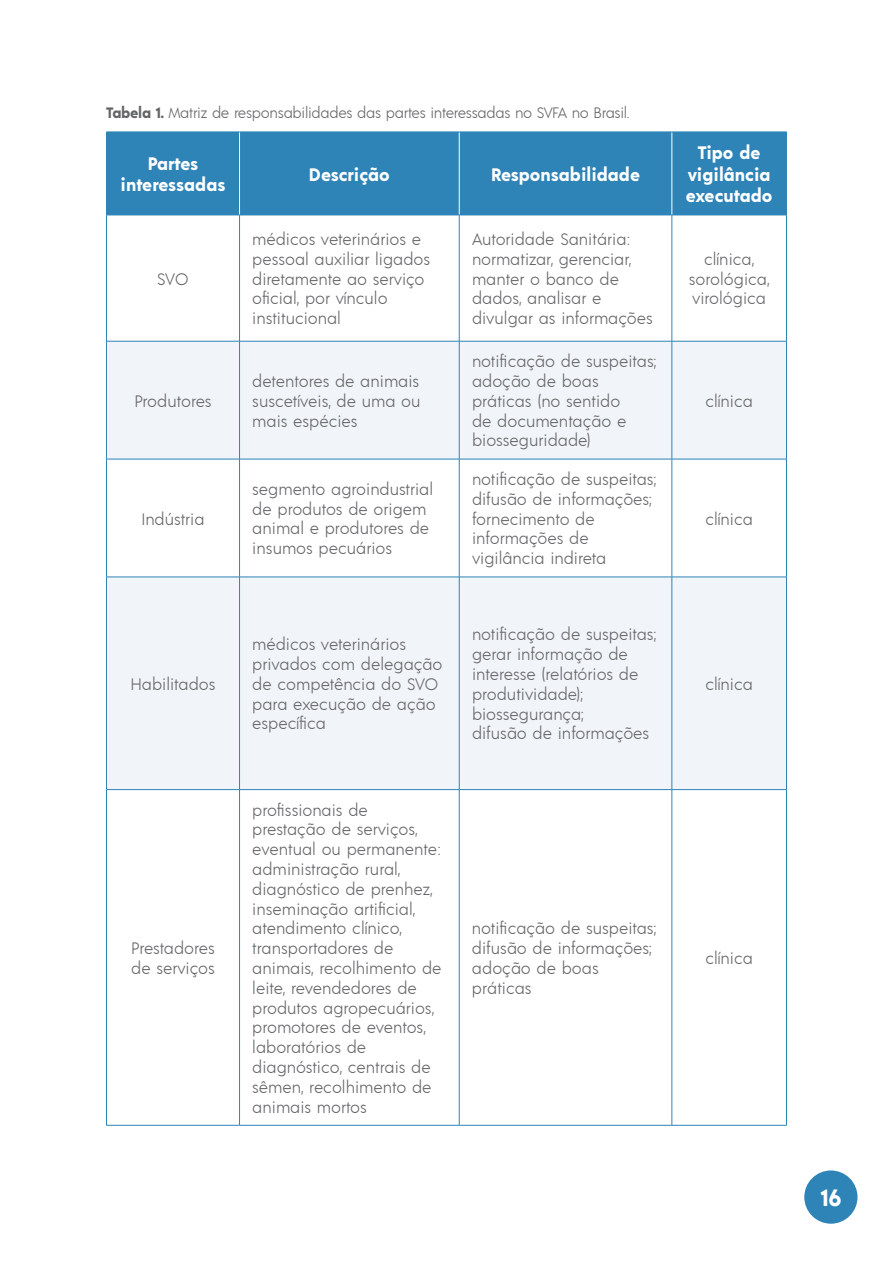
<style>
.page{position:relative;width:893px;height:1263px;background:#fff}
.page>*{position:absolute;margin:0;border:0;box-sizing:border-box;transform-origin:0 0}
.t1{font:700 23.4px "Acre";color:#fff}
.t2{font:700 18px/21.6px "Acre";color:#fff;text-align:center}
.t3{font:300 16.5px/19.8px "Acre";color:#636466}
.t4{font:300 15px "Acre";letter-spacing:-.02em;color:#636466}
.s1{font-weight:700}
</style>
<div class="page">
<div style="left:804px;top:1170px;width:53px;height:54px;background:#2e83b7;border-radius:50%"></div>
<div style="left:107px;top:133px;width:679px;height:82px;background:#2e83b7"></div>
<svg style="left:107px;top:342px;width:679px;height:447px;fill:#f1f4f8"></svg>
<hr style="left:672px;top:132px;width:1px;height:83px;background:#fff">
<hr style="left:239px;top:132px;width:1px;height:83px;background:#fff">
<hr style="left:459px;top:132px;width:1px;height:83px;background:#fff">
<hr style="left:106px;top:132px;width:1px;height:83px;background:#2e83b7">
<hr style="left:106px;top:132px;width:134px;height:1px;background:#2e83b7">
<hr style="left:240px;top:132px;width:219px;height:1px;background:#2e83b7">
<hr style="left:459px;top:132px;width:213px;height:1px;background:#2e83b7">
<hr style="left:672px;top:132px;width:115px;height:1px;background:#2e83b7">
<hr style="left:786px;top:132px;width:1px;height:83px;background:#2e83b7">
<hr style="left:106px;top:215px;width:1px;height:126px;background:#2e83b7">
<hr style="left:106px;top:215px;width:134px;height:1px;background:#2e83b7">
<hr style="left:240px;top:215px;width:219px;height:1px;background:#2e83b7">
<hr style="left:459px;top:215px;width:213px;height:1px;background:#2e83b7">
<hr style="left:672px;top:215px;width:115px;height:1px;background:#2e83b7">
<hr style="left:239px;top:215px;width:1px;height:126px;background:#2e83b7">
<hr style="left:459px;top:215px;width:1px;height:126px;background:#2e83b7">
<hr style="left:672px;top:215px;width:1px;height:126px;background:#2e83b7">
<hr style="left:786px;top:215px;width:1px;height:126px;background:#2e83b7">
<hr style="left:106px;top:341px;width:1px;height:118px;background:#2e83b7">
<hr style="left:106px;top:341px;width:134px;height:1px;background:#2e83b7">
<hr style="left:240px;top:341px;width:219px;height:1px;background:#2e83b7">
<hr style="left:459px;top:341px;width:213px;height:1px;background:#2e83b7">
<hr style="left:672px;top:341px;width:115px;height:1px;background:#2e83b7">
<hr style="left:239px;top:341px;width:1px;height:118px;background:#2e83b7">
<hr style="left:459px;top:341px;width:1px;height:118px;background:#2e83b7">
<hr style="left:672px;top:341px;width:1px;height:118px;background:#2e83b7">
<hr style="left:786px;top:341px;width:1px;height:118px;background:#2e83b7">
<hr style="left:106px;top:459px;width:1px;height:118px;background:#2e83b7">
<hr style="left:106px;top:459px;width:134px;height:1px;background:#2e83b7">
<hr style="left:240px;top:459px;width:219px;height:1px;background:#2e83b7">
<hr style="left:459px;top:459px;width:213px;height:1px;background:#2e83b7">
<hr style="left:672px;top:459px;width:115px;height:1px;background:#2e83b7">
<hr style="left:239px;top:459px;width:1px;height:118px;background:#2e83b7">
<hr style="left:459px;top:459px;width:1px;height:118px;background:#2e83b7">
<hr style="left:672px;top:459px;width:1px;height:118px;background:#2e83b7">
<hr style="left:786px;top:459px;width:1px;height:118px;background:#2e83b7">
<hr style="left:106px;top:790px;width:1px;height:335px;background:#2e83b7">
<hr style="left:239px;top:790px;width:1px;height:335px;background:#2e83b7">
<hr style="left:459px;top:790px;width:1px;height:335px;background:#2e83b7">
<hr style="left:672px;top:790px;width:1px;height:335px;background:#2e83b7">
<hr style="left:786px;top:790px;width:1px;height:335px;background:#2e83b7">
<hr style="left:106px;top:1125px;width:134px;height:1px;background:#2e83b7">
<hr style="left:240px;top:1125px;width:219px;height:1px;background:#2e83b7">
<hr style="left:459px;top:1125px;width:213px;height:1px;background:#2e83b7">
<hr style="left:672px;top:1125px;width:115px;height:1px;background:#2e83b7">
<hr style="left:106px;top:577px;width:1px;height:212px;background:#2e83b7">
<hr style="left:106px;top:577px;width:134px;height:1px;background:#2e83b7">
<hr style="left:239px;top:577px;width:1px;height:212px;background:#2e83b7">
<hr style="left:240px;top:577px;width:219px;height:1px;background:#2e83b7">
<hr style="left:459px;top:577px;width:1px;height:212px;background:#2e83b7">
<hr style="left:459px;top:577px;width:213px;height:1px;background:#2e83b7">
<hr style="left:672px;top:577px;width:1px;height:212px;background:#2e83b7">
<hr style="left:786px;top:577px;width:1px;height:212px;background:#2e83b7">
<hr style="left:672px;top:577px;width:115px;height:1px;background:#2e83b7">
<hr style="left:106px;top:789px;width:134px;height:1px;background:#2e83b7">
<hr style="left:240px;top:789px;width:219px;height:1px;background:#2e83b7">
<hr style="left:459px;top:789px;width:213px;height:1px;background:#2e83b7">
<hr style="left:672px;top:789px;width:115px;height:1px;background:#2e83b7">
<p class="t4" style="left:106px;top:103px;width:524px"><span class="s1">Tabela 1.</span> Matriz de responsabilidades das partes interessadas no SVFA no Brasil.</p>
<p class="t2" style="left:121px;top:151px;width:107px">Partes interessadas</p>
<p class="t2" style="left:309px;top:162px;width:82px">Descrição</p>
<p class="t2" style="left:491px;top:162px;width:151px">Responsabilidade</p>
<p class="t3" style="left:157px;top:268px;width:33px">SVO</p>
<p class="t3" style="left:134px;top:390px;width:79px">Produtores</p>
<p class="t3" style="left:141px;top:508px;width:65px">Indústria</p>
<p class="t3" style="left:131px;top:673px;width:86px">Habilitados</p>
<p class="t3" style="left:131px;top:937px;width:85px">Prestadores de serviços</p>
<p class="t3" style="left:252px;top:228px;width:179px">médicos veterinários e pessoal auxiliar ligados diretamente ao serviço oficial, por vínculo institucional</p>
<p class="t3" style="left:472px;top:228px;width:182px">Autoridade Sanitária: normatizar, gerenciar, manter o banco de dados, analisar e divulgar as informações</p>
<p class="t3" style="left:252px;top:370px;width:170px;text-align:justify">detentores de animais suscetíveis, de uma ou mais espécies</p>
<p class="t3" style="left:472px;top:350px;width:186px">notificação de suspeitas; adoção de boas práticas (no sentido<br>de documentação e biosseguridade)</p>
<p class="t3" style="left:252px;top:478px;width:182px">segmento agroindustrial de produtos de origem animal e produtores de insumos pecuários</p>
<p class="t3" style="left:472px;top:468px;width:186px">notificação de suspeitas; difusão de informações; fornecimento de informações de vigilância indireta</p>
<p class="t3" style="left:252px;top:634px;width:192px">médicos veterinários privados com delegação de competência do SVO para execução de ação específica</p>
<p class="t3" style="left:472px;top:624px;width:186px">notificação de suspeitas; gerar informação de interesse (relatórios de produtividade); biossegurança;<br>difusão de informações</p>
<p class="t3" style="left:252px;top:799px;width:191px">profissionais de prestação de serviços, eventual ou permanente: administração rural, diagnóstico de prenhez, inseminação artificial, atendimento clínico, transportadores de animais, recolhimento de leite, revendedores de produtos agropecuários, promotores de eventos, laboratórios de diagnóstico, centrais de sêmen, recolhimento de animais mortos</p>
<p class="t3" style="left:472px;top:918px;width:186px">notificação de suspeitas; difusão de informações; adoção de boas práticas</p>
<p class="t2" style="left:686px;top:141px;width:88px">Tipo de vigilância executado</p>
<p class="t3" style="left:689px;top:248px;width:82px;text-align:center">clínica, sorológica, virológica</p>
<p class="t3" style="left:705px;top:390px;width:49px">clínica</p>
<p class="t3" style="left:705px;top:508px;width:49px">clínica</p>
<p class="t3" style="left:705px;top:673px;width:49px">clínica</p>
<p class="t3" style="left:705px;top:947px;width:49px">clínica</p>
<h1 class="t1" style="left:820px;top:1181px;width:23px">16</h1>
</div>
